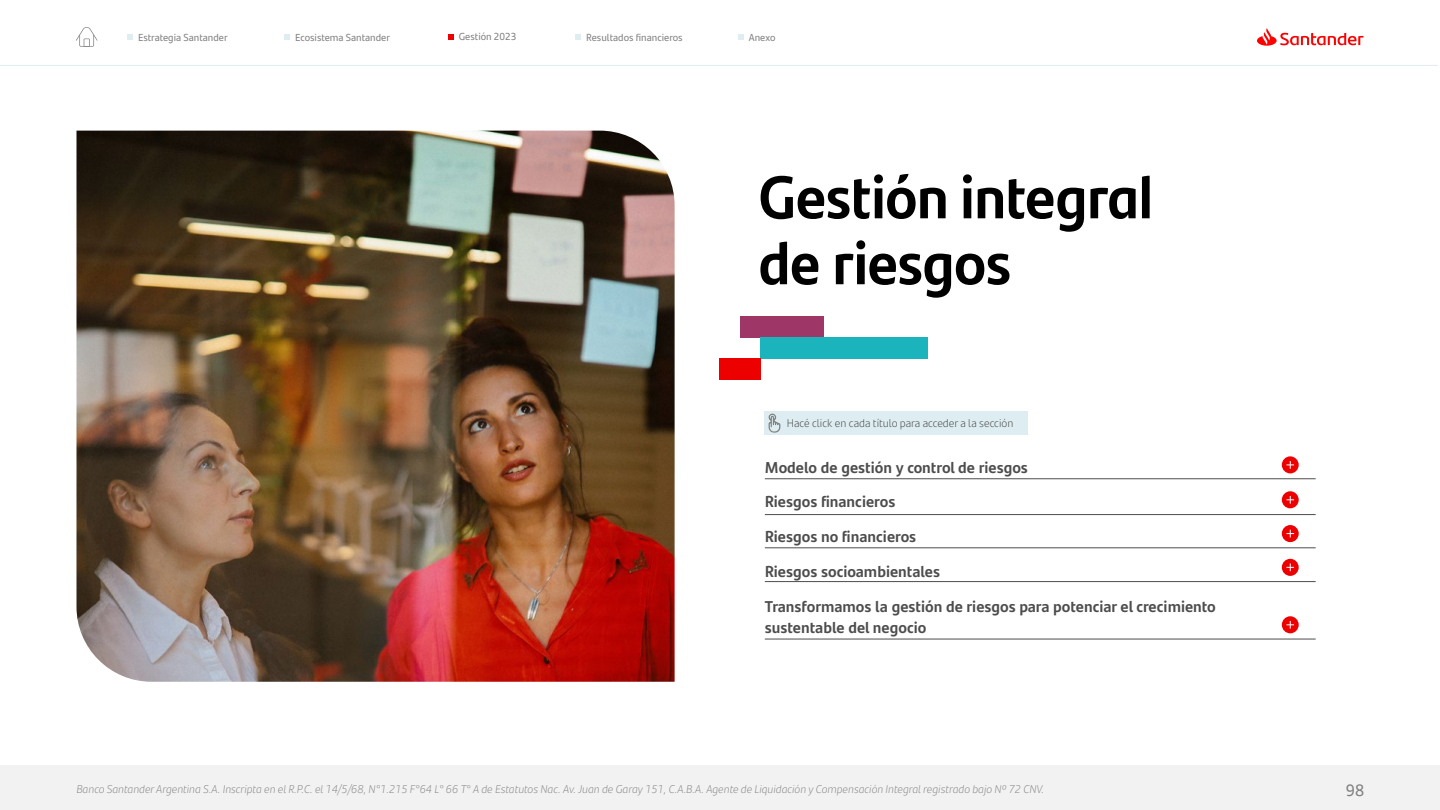
<style>
.page{position:relative;width:1440px;height:810px;background:#fff}
.page>*{position:absolute;margin:0;border:0;box-sizing:border-box;transform-origin:0 0}
.t1{font:700 60px/65.9px "Santander Headline W05";color:#000}
.t2{font:16.5px "Santander Headline W05";color:#808080}
.t3{font:700 15.75px/21.3px "Santander Text W05";color:#4d4d4d}
.t4{font:italic 300 11.25px "Santander Text W05";color:#808080}
.t5{font:300 11.25px "Santander Text W05";color:#3c3c3b}
.t6{font:10.2px "Santander Text W05";color:#808080}
</style>
<div class="page">
<div style="left:0;top:765px;width:1440px;height:45px;background:#f2f2f2"></div>
<svg style="left:1257px;top:28px;width:106px;height:18px"></svg>
<svg style="left:76px;top:27px;width:22px;height:20px"></svg>
<svg style="left:127px;top:35px;width:6px;height:5px"></svg>
<svg style="left:285px;top:35px;width:5px;height:5px"></svg>
<svg style="left:576px;top:35px;width:5px;height:5px"></svg>
<svg style="left:738px;top:35px;width:6px;height:5px"></svg>
<hr style="left:0;top:65px;width:1438px;height:1px;background:#deedf2">
<img style="left:76px;top:131px;width:599px;height:551px">
<div style="left:740px;top:316px;width:83px;height:21px;background:#9e3667"></div>
<div style="left:760px;top:337px;width:168px;height:21px;background:#1bb3bc"></div>
<div style="left:719px;top:358px;width:42px;height:22px;background:#ec0000"></div>
<svg style="left:448px;top:35px;width:5px;height:5px"></svg>
<div style="left:1282px;top:456px;width:17px;height:17px;background:#ec0000;border-radius:50%"></div>
<svg style="left:1286px;top:461px;width:8px;height:8px"></svg>
<div style="left:1282px;top:491px;width:17px;height:17px;background:#ec0000;border-radius:50%"></div>
<svg style="left:1286px;top:496px;width:8px;height:8px"></svg>
<div style="left:1282px;top:525px;width:17px;height:17px;background:#ec0000;border-radius:50%"></div>
<svg style="left:1286px;top:530px;width:8px;height:7px"></svg>
<div style="left:1282px;top:559px;width:17px;height:17px;background:#ec0000;border-radius:50%"></div>
<svg style="left:1286px;top:564px;width:8px;height:7px"></svg>
<div style="left:1282px;top:616px;width:17px;height:17px;background:#ec0000;border-radius:50%"></div>
<svg style="left:1286px;top:621px;width:8px;height:8px"></svg>
<hr style="left:765px;top:479px;width:551px;height:1px;background:#4d4d4d">
<hr style="left:765px;top:514px;width:551px;height:1px;background:#4d4d4d">
<hr style="left:765px;top:548px;width:551px;height:1px;background:#4d4d4d">
<hr style="left:765px;top:581px;width:551px;height:1px;background:#4d4d4d">
<hr style="left:765px;top:639px;width:551px;height:1px;background:#4d4d4d">
<div style="left:764px;top:411px;width:264px;height:24px;background:#deedf2"></div>
<svg style="left:768px;top:413px;width:13px;height:20px"></svg>
<p class="t6" style="left:138px;top:30px;width:91px">Estrategia Santander</p>
<p class="t6" style="left:295px;top:30px;width:96px">Ecosistema Santander</p>
<p class="t6" style="left:459px;top:29px;width:59px">Gestión 2023</p>
<p class="t6" style="left:586px;top:30px;width:98px">Resultados financieros</p>
<p class="t6" style="left:749px;top:30px;width:28px">Anexo</p>
<h1 class="t1" style="left:759px;top:161px;width:396px">Gestión integral de riesgos</h1>
<p class="t5" style="left:787px;top:415px;width:228px">Hacé click en cada título para acceder a la sección</p>
<h3 class="t3" style="left:765px;top:456px;width:265px">Modelo de gestión y control de riesgos</h3>
<h3 class="t3" style="left:765px;top:490px;width:132px">Riesgos financieros</h3>
<h3 class="t3" style="left:765px;top:525px;width:153px">Riesgos no financieros</h3>
<h3 class="t3" style="left:765px;top:560px;width:177px">Riesgos socioambientales</h3>
<h3 class="t3" style="left:765px;top:595px;width:453px">Transformamos la gestión de riesgos para potenciar el crecimiento sustentable del negocio</h3>
<p class="t4" style="left:76px;top:781px;width:969px">Banco Santander Argentina S.A. Inscripta en el R.P.C. el 14/5/68, N°1.215 F°64 L° 66 T° A de Estatutos Nac. Av. Juan de Garay 151, C.A.B.A. Agente de Liquidación y Compensación Integral registrado bajo Nº 72 CNV.</p>
<h2 class="t2" style="left:1346px;top:778px;width:20px">98</h2>
</div>
